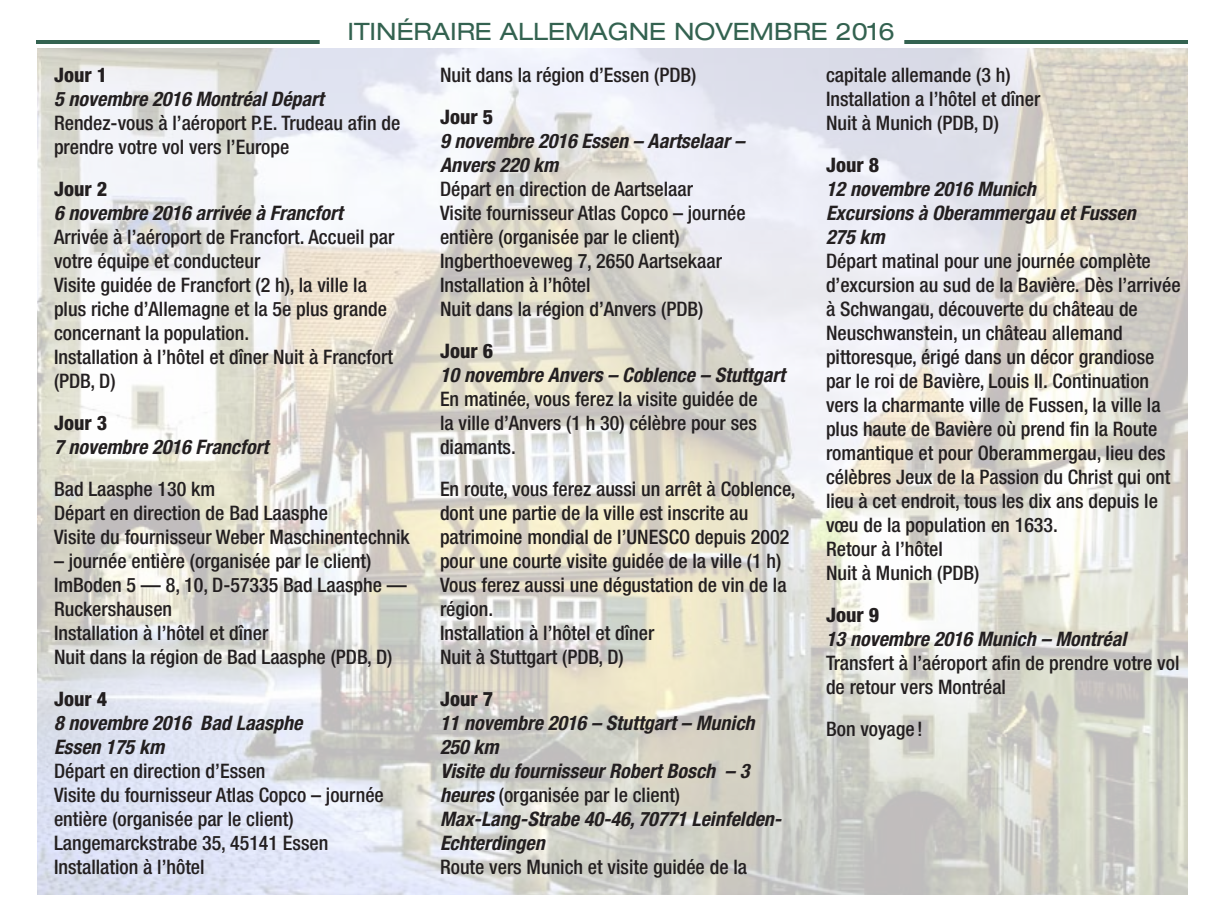
<style>
.page{position:relative;width:1224px;height:918px;background:#fff}
.page>*{position:absolute;margin:0;border:0;box-sizing:border-box;transform-origin:0 0}
.t1{font:expanded 24px "Helvetica Neue LT Std";color:#336250}
.t2{font:500 condensed 20px/24px "Helvetica Neue LT Std";color:#231f20}
.t3{font:italic 700 condensed 20px/24px "Helvetica Neue LT Std";color:#231f20}
.s1{font-weight:800}
.s2{font-weight:700;font-style:italic}
.s3{font-weight:800;font-style:normal}
.s4{font-weight:500;font-style:normal}
</style>
<div class="page">
<img style="left:38px;top:49px;width:1150px;height:845px">
<hr style="left:36px;top:40px;width:284px;height:4px;background:#336250">
<hr style="left:904px;top:40px;width:284px;height:4px;background:#336250">
<p class="t1" style="left:347px;top:17px;width:549px">ITI NÉRAI RE ALLEMAGNE NOVEMBRE 2016</p>
<p class="t2" style="left:54px;top:63px;width:348px"><span class="s1">Jour 1<br></span><span class="s2">5 novembre 2016 Montréal Départ<br></span>Rendez-vous à l’aéroport P.E. Trudeau afin de prendre votre vol vers l’Europe</p>
<p class="t2" style="left:54px;top:177px;width:342px"><span class="s1">Jour 2<br></span><span class="s2">6 novembre 2016 arrivée à Francfort<br></span>Arrivée à l’aéroport de Francfort. Accueil par votre équipe et conducteur<br>Visite guidée de Francfort (2 h), la ville la plus riche d’Allemagne et la 5e plus grande concernant la population.<br>Installation à l’hôtel et dîner Nuit à Francfort (PDB, D)</p>
<p class="t3" style="left:54px;top:412px;width:216px"><span class="s3">Jour 3<br></span>7 novembre 2016 Francfort</p>
<p class="t2" style="left:54px;top:477px;width:357px">Bad Laasphe 130 km<br>Départ en direction de Bad Laasphe<br>Visite du fournisseur Weber Maschinentechnik</p>
<p class="t2" style="left:54px;top:549px;width:354px">– journée entière (organisée par le client)<br>ImBoden 5 — 8, 10, D-57335 Bad Laasphe — Ruckershausen<br>Installation à l’hôtel et dîner<br>Nuit dans la région de Bad Laasphe (PDB, D)</p>
<p class="t2" style="left:54px;top:687px;width:331px"><span class="s1">Jour 4<br></span><span class="s2">8 novembre 2016 Bad Laasphe<br>Essen 175 km<br></span>Départ en direction d’Essen<br>Visite du fournisseur Atlas Copco – journée entière (organisée par le client)<br>Langemarckstrabe 35, 45141 Essen<br>Installation à l’hôtel</p>
<p class="t2" style="left:440px;top:54px;width:258px;line-height:42px">Nuit dans la région d’Essen (PDB)<br><span class="s1">Jour 5</span></p>
<p class="t2" style="left:440px;top:129px;width:307px"><span class="s2">9 novembre 2016 Essen – Aartselaar –<br>Anvers 220 km<br></span>Départ en direction de Aartselaar<br>Visite fournisseur Atlas Copco – journée entière (organisée par le client)<br>Ingberthoeveweg 7, 2650 Aartsekaar<br>Installation à l’hôtel<br>Nuit dans la région d’Anvers (PDB)</p>
<p class="t2" style="left:440px;top:339px;width:347px"><span class="s1">Jour 6<br></span><span class="s2">10 novembre Anvers – Coblence – Stuttgart<br></span>En matinée, vous ferez la visite guidée de<br>la ville d’Anvers (1 h 30) célèbre pour ses diamants.</p>
<p class="t2" style="left:440px;top:477px;width:357px">En route, vous ferez aussi un arrêt à Coblence, dont une partie de la ville est inscrite au patrimoine mondial de l’UNESCO depuis 2002 pour une courte visite guidée de la ville (1 h)<br>Vous ferez aussi une dégustation de vin de la région.<br>Installation à l’hôtel et dîner<br>Nuit à Stuttgart (PDB, D)</p>
<p class="t3" style="left:440px;top:688px;width:343px"><span class="s3">Jour 7<br></span>11 novembre 2016 – Stuttgart – Munich<br>250 km<br>Visite du fournisseur Robert Bosch – 3 heures <span class="s4">(organisée par le client)<br></span>Max-Lang-Strabe 40-46, 70771 Leinfelden-<br>Echterdingen<br><span class="s4">Route vers Munich et visite guidée de la</span></p>
<p class="t2" style="left:826px;top:63px;width:216px">capitale allemande (3 h)<br>Installation a l’hôtel et dîner<br>Nuit à Munich (PDB, D)</p>
<p class="t2" style="left:826px;top:153px;width:356px"><span class="s1">Jour 8<br></span><span class="s2">12 novembre 2016 Munich<br>Excursions à Oberammergau et Fussen<br>275 km<br></span>Départ matinal pour une journée complète d’excursion au sud de la Bavière. Dès l’arrivée à Schwangau, découverte du château de Neuschwanstein, un château allemand pittoresque, érigé dans un décor grandiose par le roi de Bavière, Louis II. Continuation vers la charmante ville de Fussen, la ville la plus haute de Bavière où prend fin la Route romantique et pour Oberammergau, lieu des célèbres Jeux de la Passion du Christ qui ont lieu à cet endroit, tous les dix ans depuis le vœu de la population en 1633.<br>Retour à l’hôtel<br>Nuit à Munich (PDB)</p>
<p class="t2" style="left:826px;top:603px;width:355px"><span class="s1">Jour 9<br></span><span class="s2">13 novembre 2016 Munich – Montréal<br></span>Transfert à l’aéroport afin de prendre votre vol de retour vers Montréal</p>
<p class="t2" style="left:826px;top:717px;width:98px">Bon voyage !</p>
</div>
